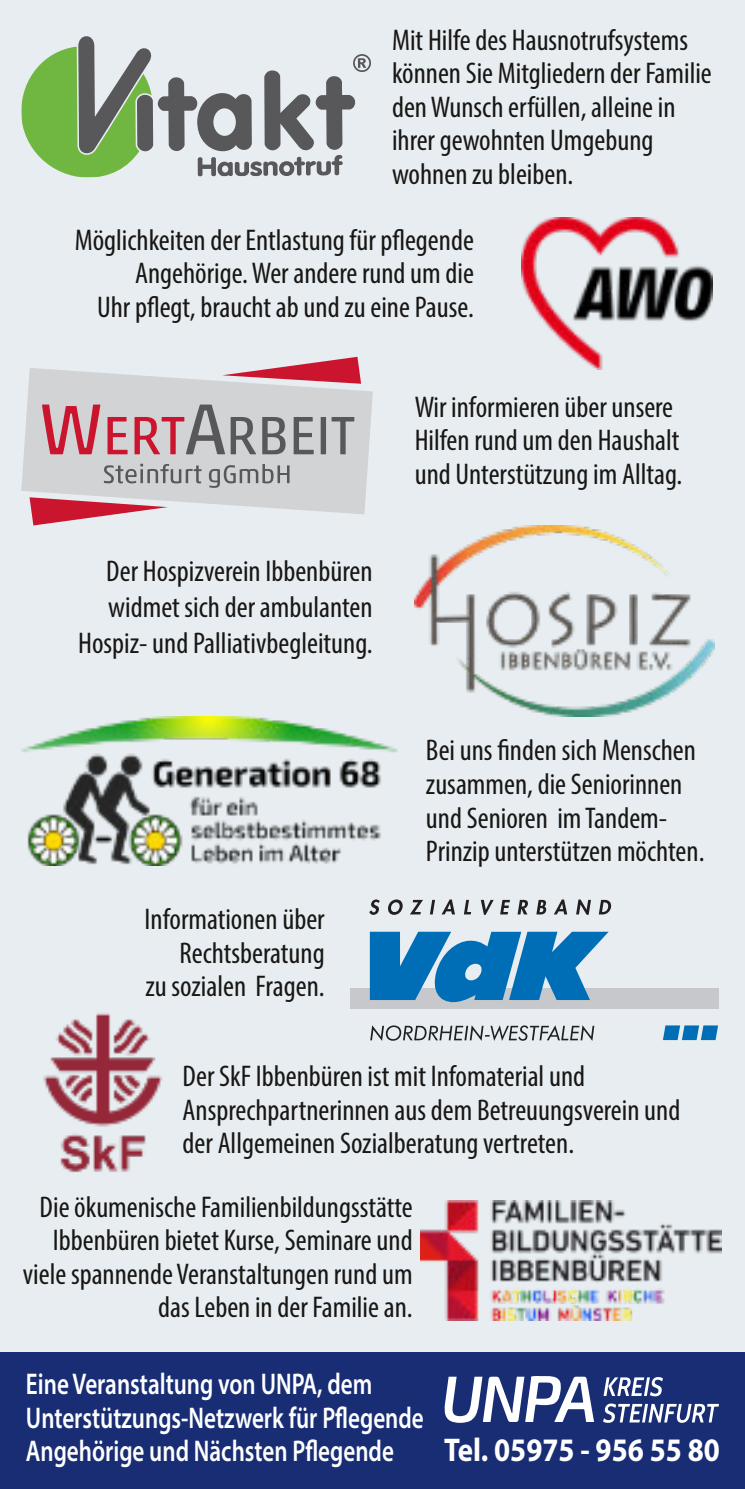
<style>
.page{position:relative;width:745px;height:1489px;background:#fff}
.page>*{position:absolute;margin:0;border:0;box-sizing:border-box;transform-origin:0 0}
.t1{font:700 33px "Myriad Pro";color:#fff;scale:.88 1}
.t2{font:condensed 30px/33.5px "Myriad Pro";color:#181715}
.t3{font:600 30px/33.5px "Myriad Pro";color:#fff;scale:.77 1}
</style>
<div class="page">
<div style="left:0;top:0;width:744px;height:1488px;background:#e7edf0"></div>
<img style="left:521px;top:217px;width:191px;height:152px">
<img style="left:420px;top:1200px;width:300px;height:120px">
<img style="left:43px;top:1013px;width:120px;height:160px">
<img style="left:21px;top:717px;width:376px;height:148px">
<svg style="left:370px;top:1025px;width:224px;height:15px"></svg>
<div style="left:350px;top:988px;width:368px;height:20px;background:#c6c8cb"></div>
<svg style="left:369px;top:899px;width:10px;height:15px"></svg>
<svg style="left:388px;top:899px;width:15px;height:15px"></svg>
<svg style="left:410px;top:899px;width:13px;height:15px"></svg>
<svg style="left:430px;top:899px;width:5px;height:15px"></svg>
<svg style="left:442px;top:899px;width:12px;height:15px"></svg>
<svg style="left:464px;top:899px;width:7px;height:15px"></svg>
<svg style="left:480px;top:899px;width:13px;height:15px"></svg>
<svg style="left:500px;top:899px;width:9px;height:15px"></svg>
<svg style="left:517px;top:899px;width:11px;height:15px"></svg>
<svg style="left:536px;top:899px;width:10px;height:15px"></svg>
<svg style="left:554px;top:899px;width:13px;height:15px"></svg>
<svg style="left:576px;top:899px;width:14px;height:15px"></svg>
<svg style="left:598px;top:899px;width:13px;height:15px"></svg>
<svg style="left:369px;top:931px;width:239px;height:71px"></svg>
<svg style="left:663px;top:1025px;width:54px;height:15px"></svg>
<svg style="left:21px;top:368px;width:351px;height:146px;background:#d3d6d8"></svg>
<svg style="left:104px;top:463px;width:97px;height:20px;background:#adaeb0"></svg>
<svg style="left:209px;top:464px;width:80px;height:24px;background:#afb1b3"></svg>
<svg style="left:42px;top:404px;width:58px;height:50px;background:#ce7f8c"></svg>
<svg style="left:107px;top:417px;width:20px;height:37px"></svg>
<svg style="left:134px;top:404px;width:122px;height:50px;background:#b7a2a7"></svg>
<svg style="left:262px;top:417px;width:23px;height:37px"></svg>
<svg style="left:293px;top:417px;width:20px;height:37px"></svg>
<div style="left:320px;top:417px;width:6px;height:37px;background:#58585b"></div>
<svg style="left:331px;top:417px;width:23px;height:37px"></svg>
<svg style="left:30px;top:497px;width:138px;height:28px"></svg>
<svg style="left:222px;top:357px;width:139px;height:27px"></svg>
<svg style="left:21px;top:36px;width:350px;height:142px"></svg>
<img style="left:414px;top:525px;width:299px;height:192px">
<div style="left:0;top:1352px;width:744px;height:136px;background:#182d74"></div>
<svg style="left:444px;top:1376px;width:149px;height:46px"></svg>
<svg style="left:603px;top:1377px;width:59px;height:19px"></svg>
<svg style="left:603px;top:1403px;width:115px;height:19px"></svg>
<p class="t2" style="left:392px;top:26px;width:321px">Mit Hilfe des Hausnotrufsystems können Sie Mitgliedern der Familie den Wunsch erfüllen, alleine in ihrer gewohnten Umgebung wohnen zu bleiben.</p>
<p class="t2" style="left:75px;top:225px;width:400px;text-align:right">Möglichkeiten der Entlastung für pflegende<br>Angehörige. Wer andere rund um die<br>Uhr pflegt, braucht ab und zu eine Pause.</p>
<p class="t2" style="left:78px;top:555px;width:295px;line-height:36px;text-align:right">Der Hospizverein Ibbenbüren widmet sich der ambulanten<br>Hospiz- und Palliativbegleitung.</p>
<p class="t2" style="left:144px;top:904px;width:181px;text-align:right">Informationen über<br>Rechtsberatung<br>zu sozialen Fragen.</p>
<p class="t2" style="left:414px;top:392px;width:269px">Wir informieren über unsere<br>Hilfen rund um den Haushalt und Unterstützung im Alltag.</p>
<p class="t2" style="left:425px;top:736px;width:280px">Bei uns finden sich Menschen zusammen, die Seniorinnen und Senioren im Tandem-<br>Prinzip unterstützen möchten.</p>
<p class="t2" style="left:182px;top:1061px;width:499px">Der SkF Ibbenbüren ist mit Infomaterial und<br>Ansprechpartnerinnen aus dem Betreuungsverein und der Allgemeinen Sozialberatung vertreten.</p>
<p class="t2" style="left:23px;top:1192px;width:391px;text-align:right">Die ökumenische Familienbildungsstätte Ibbenbüren bietet Kurse, Seminare und viele spannende Veranstaltungen rund um das Leben in der Familie an.</p>
<p class="t3" style="left:26px;top:1369px;width:518px">Eine Veranstaltung von UNPA, dem<br>Unterstützungs-Netzwerk für Pflegende<br>Angehörige und Nächsten Pflegende</p>
<p class="t1" style="left:444px;top:1436px;width:315px">Tel. 05975 - 956 55 80</p>
</div>
